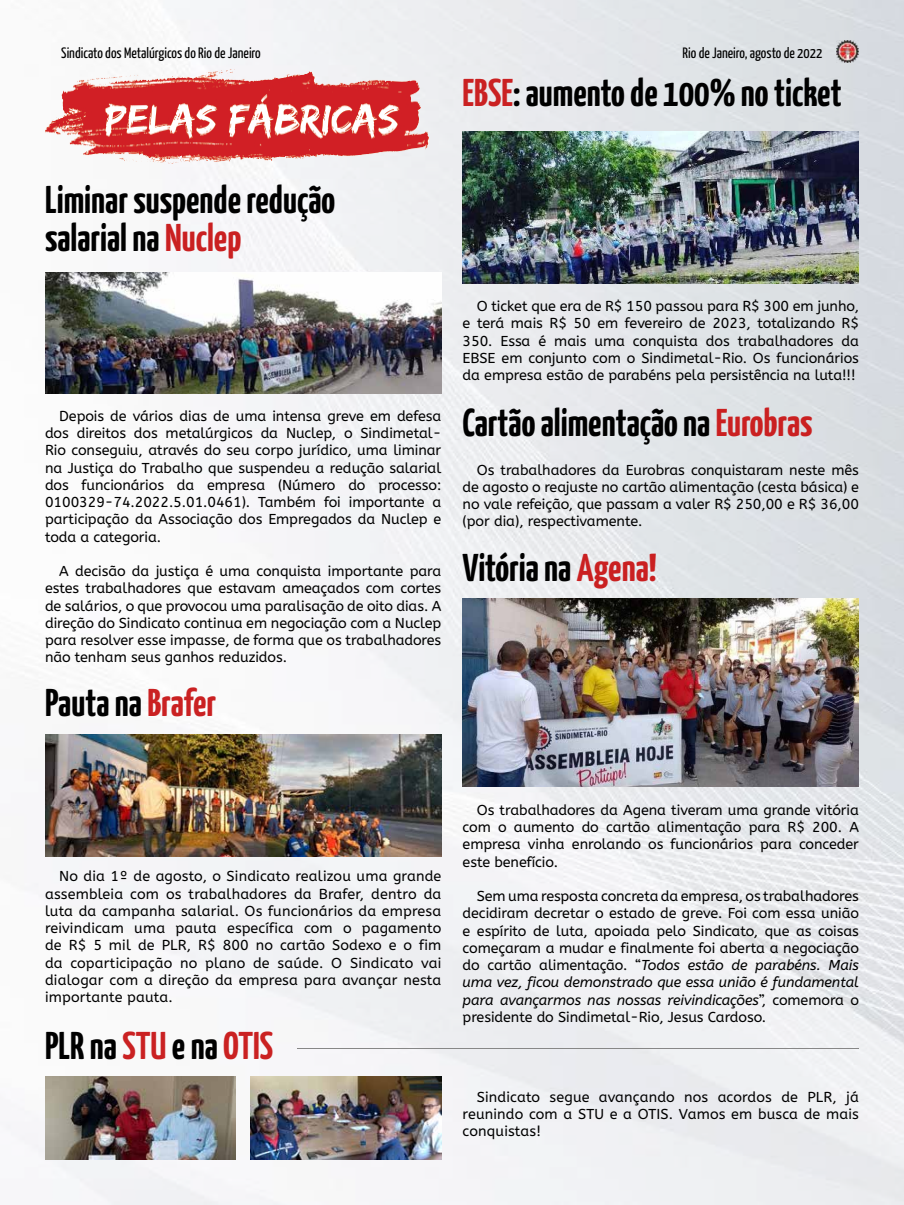
<style>
.page{position:relative;width:904px;height:1205px;background:#fff}
.page>*{position:absolute;margin:0;border:0;box-sizing:border-box;transform-origin:0 0}
.t1{font:700 38.75px/37.5px "Yanone Kaffeesatz";color:#000}
.t2{font:15px "Yanone Kaffeesatz";color:#000}
.t3{font:14.38px/17.2px "A Bee Zee";letter-spacing:-.005em;color:#000;text-align:justify}
.s1{color:#ca2122}
.s2{color:#ca2021}
.s3{font-style:italic}
</style>
<div class="page">
<img style="left:6px;top:0;width:898px;height:1205px">
<img style="left:836px;top:40px;width:23px;height:23px">
<img style="left:45px;top:69px;width:383px;height:95px">
<img style="left:45px;top:272px;width:396px;height:122px">
<img style="left:45px;top:735px;width:396px;height:121px">
<img style="left:462px;top:131px;width:397px;height:152px">
<img style="left:462px;top:598px;width:397px;height:188px">
<img style="left:45px;top:1076px;width:190px;height:84px">
<hr style="left:298px;top:1048px;width:561px;height:1px;background:#878787">
<img style="left:251px;top:1076px;width:190px;height:84px">
<p class="t2" style="left:61px;top:43px;width:201px">Sindicato dos Metalúrgicos do Rio de Janeiro</p>
<p class="t2" style="left:682px;top:43px;width:141px">Rio de Janeiro, agosto de 2022</p>
<h1 class="t1" style="left:462px;top:73px;width:380px"><span class="s1">EBSE</span>: aumento de 100% no ticket</h1>
<h1 class="t1" style="left:45px;top:180px;width:292px">Liminar suspende redução salarial na <span class="s2">Nuclep</span></h1>
<p class="t3" style="left:45px;top:407px;width:398px;text-indent:14px">Depois de vários dias de uma intensa greve em defesa dos direitos dos metalúrgicos da Nuclep, o Sindimetal-Rio conseguiu, através do seu corpo jurídico, uma liminar na Justiça do Trabalho que suspendeu a redução salarial dos funcionários da empresa (Número do processo:<br>0100329-74.2022.5.01.0461). Também foi importante a participação da Associação dos Empregados da Nuclep e toda a categoria.</p>
<p class="t3" style="left:45px;top:563px;width:398px;text-indent:14px">A decisão da justiça é uma conquista importante para estes trabalhadores que estavam ameaçados com cortes de salários, o que provocou uma paralisação de oito dias. A direção do Sindicato continua em negociação com a Nuclep para resolver esse impasse, de forma que os trabalhadores não tenham seus ganhos reduzidos.</p>
<h1 class="t1" style="left:45px;top:682px;width:172px">Pauta na <span class="s1">Brafer</span></h1>
<p class="t3" style="left:462px;top:298px;width:398px;text-indent:14px">O ticket que era de R$ 150 passou para R$ 300 em junho, e terá mais R$ 50 em fevereiro de 2023, totalizando R$ 350. Essa é mais uma conquista dos trabalhadores da EBSE em conjunto com o Sindimetal-Rio. Os funcionários da empresa estão de parabéns pela persistência na luta!!!</p>
<h1 class="t1" style="left:462px;top:403px;width:351px">Cartão alimentação na <span class="s2">Eurobras</span></h1>
<p class="t3" style="left:462px;top:461px;width:398px;text-indent:14px">Os trabalhadores da Eurobras conquistaram neste mês de agosto o reajuste no cartão alimentação (cesta básica) e no vale refeição, que passam a valer R$ 250,00 e R$ 36,00 (por dia), respectivamente.</p>
<h1 class="t1" style="left:462px;top:548px;width:195px">Vitória na <span class="s2">Agena!</span></h1>
<p class="t3" style="left:45px;top:868px;width:398px;text-indent:14px">No dia 1º de agosto, o Sindicato realizou uma grande assembleia com os trabalhadores da Brafer, dentro da luta da campanha salarial. Os funcionários da empresa reivindicam uma pauta específica com o pagamento de R$ 5 mil de PLR, R$ 800 no cartão Sodexo e o fim da coparticipação no plano de saúde. O Sindicato vai dialogar com a direção da empresa para avançar nesta importante pauta.</p>
<h1 class="t1" style="left:45px;top:1026px;width:230px">PLR na <span class="s1">STU</span> e na <span class="s1">OTIS</span></h1>
<p class="t3" style="left:462px;top:801px;width:398px;text-indent:14px">Os trabalhadores da Agena tiveram uma grande vitória com o aumento do cartão alimentação para R$ 200. A empresa vinha enrolando os funcionários para conceder este benefício.</p>
<p class="t3" style="left:462px;top:887px;width:398px;text-indent:14px">Sem uma resposta concreta da empresa, os trabalhadores decidiram decretar o estado de greve. Foi com essa união e espírito de luta, apoiada pelo Sindicato, que as coisas começaram a mudar e finalmente foi aberta a negociação do cartão alimentação. “<span class="s3">Todos estão de parabéns. Mais uma vez, ficou demonstrado que essa união é fundamental para avançarmos nas nossas reivindicações</span>”, comemora o presidente do Sindimetal-Rio, Jesus Cardoso.</p>
<p class="t3" style="left:462px;top:1088px;width:398px;text-indent:14px">Sindicato segue avançando nos acordos de PLR, já reunindo com a STU e a OTIS. Vamos em busca de mais conquistas!</p>
</div>
